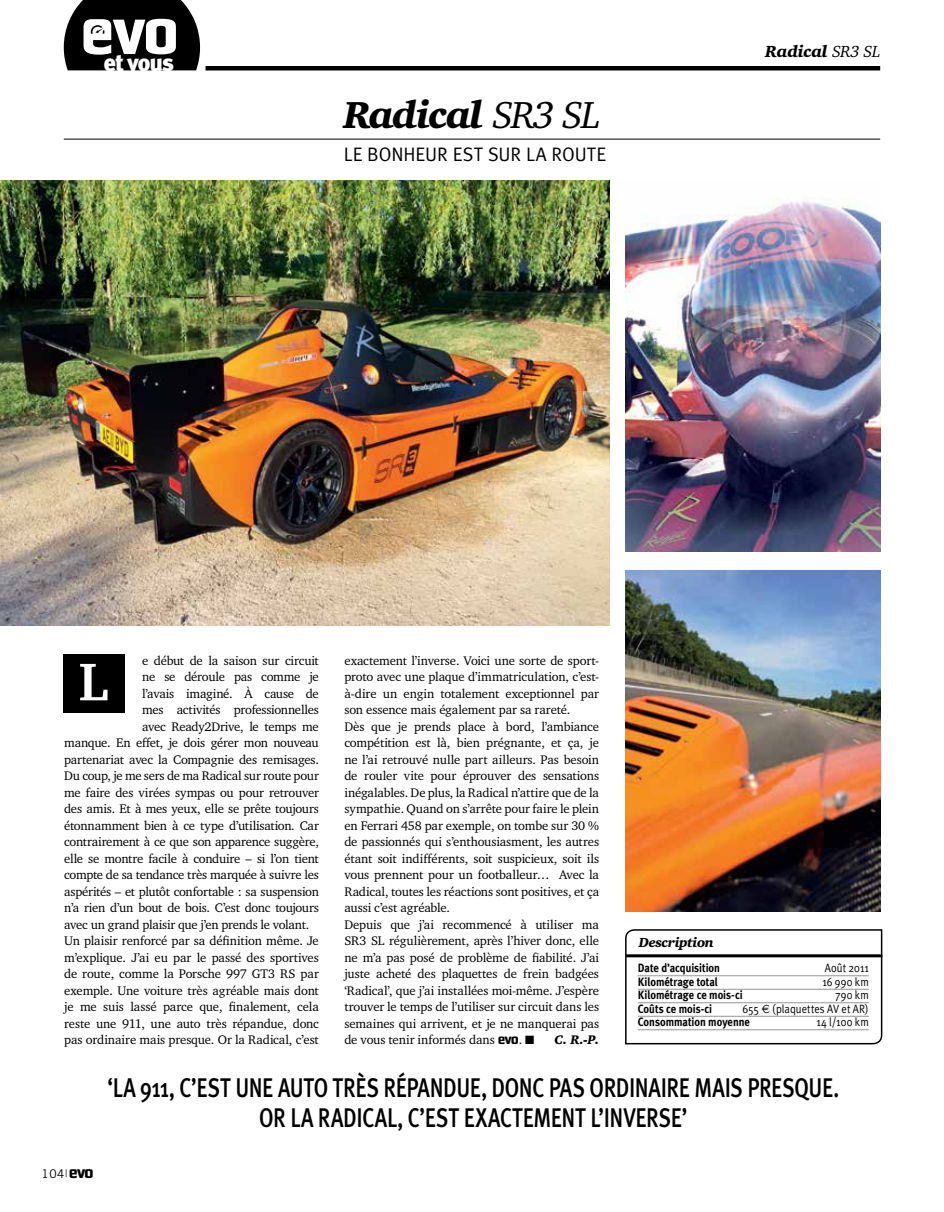
<style>
.page{position:relative;width:944px;height:1212px;background:#fff}
.page>*{position:absolute;margin:0;border:0;box-sizing:border-box;transform-origin:0 0}
.t1{font:700 54.3px "Charter IT Cby BT";color:#fff}
.t2{font:italic 900 38.55px "Charter IT Cby BT";letter-spacing:-.04em;color:#000}
.t3{font:500 27px/30px "Meta Plus";letter-spacing:-.02em;color:#000;text-align:center;scale:.8 1}
.t4{font:900 23.85px "Meta Plus";letter-spacing:-.04em;color:#fff}
.t5{font:19.5px "Meta Plus Normal";letter-spacing:-.005em;color:#000}
.t6{font:italic 900 16.5px "Charter IT Cby BT";letter-spacing:-.015em;color:#000}
.t7{font:italic 900 13.5px "Charter IT Cby BT";letter-spacing:-.03em;color:#000}
.t8{font:12.75px/16.5px "Charter IT Cby BT";letter-spacing:-.015em;color:#000}
.t9{font:italic 900 12.75px "Charter IT Cby BT";color:#000}
.t10{font:700 12px "Meta Plus";color:#000;scale:.89 1}
.t11{font:12px "Meta Plus Normal";letter-spacing:.005em;color:#000;scale:.89 1}
.t12{font:12px "Trade Gothic";color:#000}
.s1{font-weight:400}
.s2{font-family:"Bauer Topic Bld";font-size:16.5px}
.s3{font-family:"Euro Sans"}
.s4{font-weight:300;font-size:10.5px}
.s5{font-family:"Bauer Topic Bld";font-size:19.5px}
</style>
<div class="page">
<img style="left:0;top:180px;width:609px;height:445px">
<img style="left:625px;top:201px;width:255px;height:351px">
<img style="left:625px;top:571px;width:255px;height:340px">
<hr style="left:206px;top:66px;width:674px;height:4px;background:#000">
<svg style="left:64px;top:0;width:136px;height:70px"></svg>
<hr style="left:64px;top:139px;width:816px;height:1px;background:#000">
<div style="left:64px;top:654px;width:61px;height:59px;background:#000"></div>
<svg style="left:625px;top:929px;width:258px;height:116px"></svg>
<hr style="left:638px;top:975px;width:231px;height:1px;background:#939598">
<hr style="left:638px;top:989px;width:231px;height:1px;background:#939598">
<hr style="left:638px;top:1002px;width:231px;height:1px;background:#939598">
<hr style="left:638px;top:1016px;width:231px;height:1px;background:#939598">
<hr style="left:638px;top:1029px;width:231px;height:1px;background:#939598">
<hr style="left:626px;top:954px;width:256px;height:3px;background:#000">
<h3 class="t4" style="left:104px;top:49px;width:71px">et vous</h3>
<h2 class="t2" style="left:343px;top:91px;width:259px">Radical <span class="s1">SR3 SL</span></h2>
<h3 class="t5" style="left:344px;top:143px;width:264px">LE BONHEUR EST SUR LA ROUTE</h3>
<p class="t6" style="left:765px;top:42px;width:116px">Radical <span class="s1">SR3 SL</span></p>
<p class="t8" style="left:142px;top:652px;width:178px">e début de la saison sur circuit</p>
<p class="t8" style="left:142px;top:668px;width:178px">ne se déroule pas comme je</p>
<p class="t8" style="left:142px;top:685px;width:178px">l’avais imaginé. À cause de</p>
<p class="t8" style="left:142px;top:701px;width:178px">mes activités professionnelles</p>
<p class="t8" style="left:142px;top:718px;width:178px">avec Ready2Drive, le temps me</p>
<p class="t8" style="left:64px;top:734px;width:256px">manque. En effet, je dois gérer mon nouveau</p>
<p class="t8" style="left:64px;top:751px;width:256px">partenariat avec la Compagnie des remisages.</p>
<p class="t8" style="left:64px;top:767px;width:256px">Du coup, je me sers de ma Radical sur route pour</p>
<p class="t8" style="left:64px;top:784px;width:256px">me faire des virées sympas ou pour retrouver</p>
<p class="t8" style="left:64px;top:800px;width:256px">des amis. Et à mes yeux, elle se prête toujours</p>
<p class="t8" style="left:64px;top:817px;width:256px">étonnamment bien à ce type d’utilisation. Car</p>
<p class="t8" style="left:64px;top:833px;width:256px">contrairement à ce que son apparence suggère,</p>
<p class="t8" style="left:64px;top:850px;width:256px">elle se montre facile à conduire – si l’on tient</p>
<p class="t8" style="left:64px;top:866px;width:256px">compte de sa tendance très marquée à suivre les</p>
<p class="t8" style="left:64px;top:883px;width:256px">aspérités – et plutôt confortable : sa suspension</p>
<p class="t8" style="left:64px;top:899px;width:256px">n’a rien d’un bout de bois. C’est donc toujours</p>
<p class="t8" style="left:64px;top:916px;width:247px">avec un grand plaisir que j’en prends le volant.</p>
<p class="t8" style="left:64px;top:932px;width:256px">Un plaisir renforcé par sa définition même. Je</p>
<p class="t8" style="left:64px;top:949px;width:256px">m’explique. J’ai eu par le passé des sportives</p>
<p class="t8" style="left:64px;top:965px;width:256px">de route, comme la Porsche 997 GT3 RS par</p>
<p class="t8" style="left:64px;top:982px;width:256px">exemple. Une voiture très agréable mais dont</p>
<p class="t8" style="left:64px;top:998px;width:256px">je me suis lassé parce que, finalement, cela</p>
<p class="t8" style="left:64px;top:1015px;width:256px">reste une 911, une auto très répandue, donc</p>
<p class="t8" style="left:64px;top:1031px;width:256px">pas ordinaire mais presque. Or la Radical, c’est</p>
<h1 class="t1" style="left:79px;top:648px;width:31px">L</h1>
<p class="t8" style="left:344px;top:652px;width:256px">exactement l’inverse. Voici une sorte de sport&shy;proto avec une plaque d’immatriculation, c’est&shy;à-dire un engin totalement exceptionnel par son essence mais également par sa rareté.<br>Dès que je prends place à bord, l’ambiance compétition est là, bien prégnante, et ça, je ne l’ai retrouvé nulle part ailleurs. Pas besoin de rouler vite pour éprouver des sensations inégalables. De plus, la Radical n’attire que de la sympathie. Quand on s’arrête pour faire le plein en Ferrari 458 par exemple, on tombe sur 30 % de passionnés qui s’enthousiasment, les autres étant soit indifférents, soit suspicieux, soit ils vous prennent pour un footballeur… Avec la Radical, toutes les réactions sont positives, et ça aussi c’est agréable.<br>Depuis que j’ai recommencé à utiliser ma SR3 SL régulièrement, après l’hiver donc, elle ne m’a pas posé de problème de fiabilité. J’ai juste acheté des plaquettes de frein badgées ‘Radical’, que j’ai installées moi-même. J’espère trouver le temps de l’utiliser sur circuit dans les semaines qui arrivent, et je ne manquerai pas de vous tenir informés dans <span class="s2">evo</span>. ■</p>
<p class="t9" style="left:554px;top:1032px;width:46px">C. R.-P.</p>
<p class="t7" style="left:639px;top:934px;width:77px">Description</p>
<p class="t10" style="left:638px;top:961px;width:94px">Date d’acquisition</p>
<p class="t11" style="left:825px;top:961px;width:51px">AOÛT 2011</p>
<p class="t10" style="left:638px;top:975px;width:92px">Kilométrage total</p>
<p class="t11" style="left:822px;top:975px;width:54px">16 990 KM</p>
<p class="t10" style="left:638px;top:988px;width:119px">Kilométrage ce mois-ci</p>
<p class="t11" style="left:835px;top:988px;width:39px">790 KM</p>
<p class="t10" style="left:638px;top:1002px;width:85px">Coûts ce mois-ci</p>
<p class="t11" style="left:742px;top:1002px;width:143px">655 <span class="s3">€</span> (PLAQUETTES AV ET AR)</p>
<p class="t10" style="left:638px;top:1015px;width:127px">Consommation moyenne</p>
<p class="t11" style="left:816px;top:1015px;width:60px">14 L/100 KM</p>
<p class="t12" style="left:42px;top:1166px;width:54px">104<span class="s4">|</span><span class="s5">evo</span></p>
<h3 class="t3" style="left:107px;top:1072px;width:916px">‘LA 911, C’EST UNE AUTO TRÈS RÉPANDUE, DONC PAS ORDINAIRE MAIS PRESQUE.<br>OR LA RADICAL, C’EST EXACTEMENT L’INVERSE’</h3>
</div>
